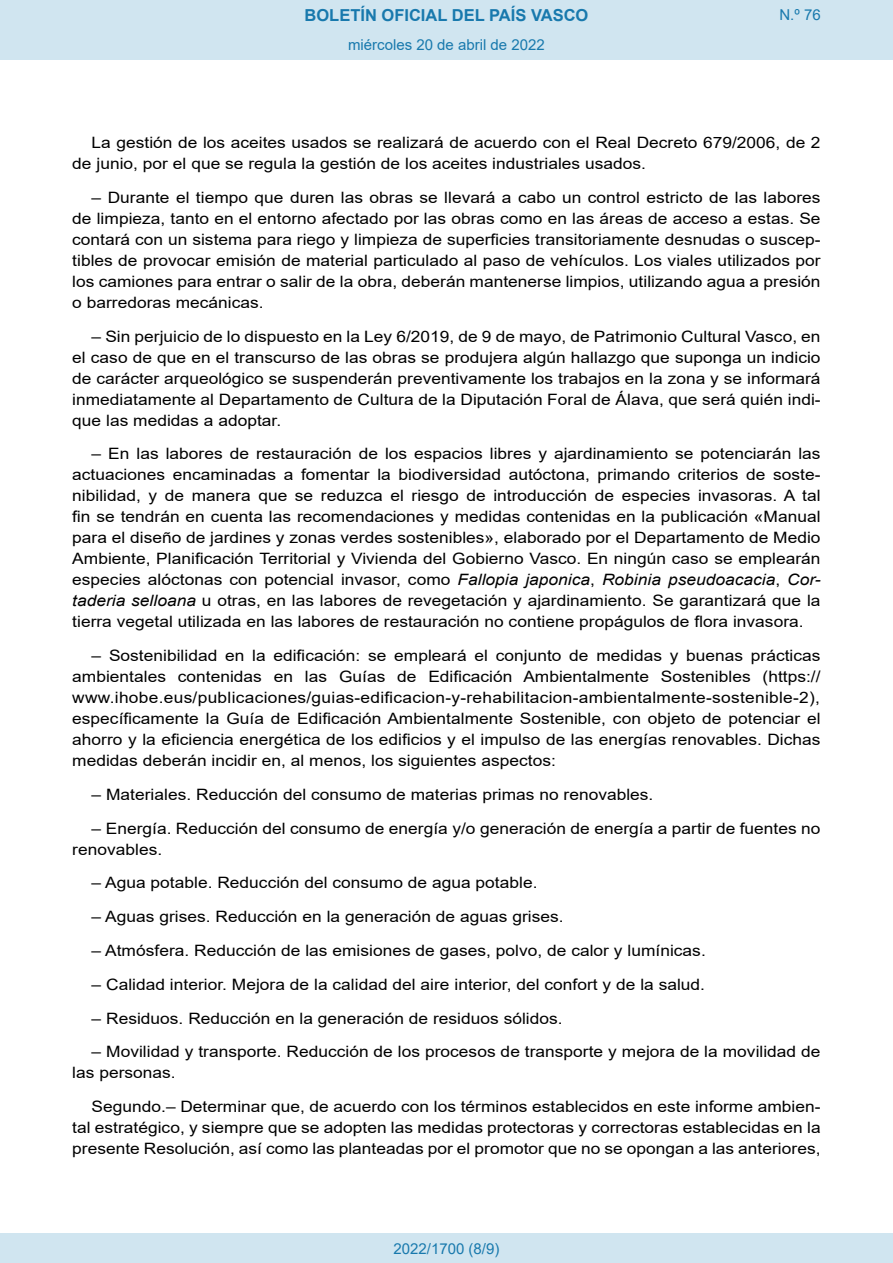
<style>
.page{position:relative;width:893px;height:1263px;background:#fff}
.page>*{position:absolute;margin:0;border:0;box-sizing:border-box;transform-origin:0 0}
.t1{font:700 16.5px "Arial";color:#1879ad}
.BOPVDetalle{font:15.6px/21px "Arial";color:#000;text-align:justify;scale:1.11 1}
.Paginacion_Centro{font:15px "Arial";color:#1879ad}
.s1{font-style:italic}
</style>
<div class="page">
<div style="left:0;top:0;width:893px;height:60px;background:#d0e5f0"></div>
<div style="left:0;top:1233px;width:893px;height:30px;background:#d0e5f0"></div>
<p class="t1" style="left:305px;top:3px;width:285px">BOLETÍN OFICIAL DEL PAÍS VASCO</p>
<p class="Paginacion_Centro" style="left:348px;top:35px;width:198px">miércoles 20 de abril de 2022</p>
<p class="Paginacion_Centro" style="left:779px;top:5px;width:43px">N.º 76</p>
<p class="BOPVDetalle" style="left:72px;top:132px;width:676px;text-indent:19px">La gestión de los aceites usados se realizará de acuerdo con el Real Decreto 679/2006, de 2 de junio, por el que se regula la gestión de los aceites industriales usados.</p>
<p class="BOPVDetalle" style="left:72px;top:187px;width:676px;text-indent:19px">– Durante el tiempo que duren las obras se llevará a cabo un control estricto de las labores de limpieza, tanto en el entorno afectado por las obras como en las áreas de acceso a estas. Se contará con un sistema para riego y limpieza de superficies transitoriamente desnudas o suscep&shy;tibles de provocar emisión de material particulado al paso de vehículos. Los viales utilizados por los camiones para entrar o salir de la obra, deberán mantenerse limpios, utilizando agua a presión o barredoras mecánicas.</p>
<p class="BOPVDetalle" style="left:72px;top:326px;width:676px;text-indent:19px">– Sin perjuicio de lo dispuesto en la Ley 6/2019, de 9 de mayo, de Patrimonio Cultural Vasco, en el caso de que en el transcurso de las obras se produjera algún hallazgo que suponga un indicio de carácter arqueológico se suspenderán preventivamente los trabajos en la zona y se informará inmediatamente al Departamento de Cultura de la Diputación Foral de Álava, que será quién indi&shy;que las medidas a adoptar.</p>
<p class="BOPVDetalle" style="left:72px;top:443px;width:676px;text-indent:19px">– En las labores de restauración de los espacios libres y ajardinamiento se potenciarán las actuaciones encaminadas a fomentar la biodiversidad autóctona, primando criterios de soste&shy;nibilidad, y de manera que se reduzca el riesgo de introducción de especies invasoras. A tal fin se tendrán en cuenta las recomendaciones y medidas contenidas en la publicación «Manual para el diseño de jardines y zonas verdes sostenibles», elaborado por el Departamento de Medio Ambiente, Planificación Territorial y Vivienda del Gobierno Vasco. En ningún caso se emplearán especies alóctonas con potencial invasor, como <span class="s1">Fallopia japonica</span>, <span class="s1">Robinia pseudoacacia</span>, <span class="s1">Cor&shy;taderia selloana</span> u otras, en las labores de revegetación y ajardinamiento. Se garantizará que la tierra vegetal utilizada en las labores de restauración no contiene propágulos de flora invasora.</p>
<p class="BOPVDetalle" style="left:72px;top:645px;width:676px;text-indent:19px">– Sostenibilidad en la edificación: se empleará el conjunto de medidas y buenas prácticas ambientales contenidas en las Guías de Edificación Ambientalmente Sostenibles (https:// www.ihobe.eus/publicaciones/guias-edificacion-y-rehabilitacion-ambientalmente-sostenible-2), específicamente la Guía de Edificación Ambientalmente Sostenible, con objeto de potenciar el ahorro y la eficiencia energética de los edificios y el impulso de las energías renovables. Dichas medidas deberán incidir en, al menos, los siguientes aspectos:</p>
<p class="BOPVDetalle" style="left:92px;top:784px;width:508px">– Materiales. Reducción del consumo de materias primas no renovables.</p>
<p class="BOPVDetalle" style="left:72px;top:818px;width:676px;text-indent:19px">– Energía. Reducción del consumo de energía y/o generación de energía a partir de fuentes no renovables.</p>
<p class="BOPVDetalle" style="left:92px;top:872px;width:403px">– Agua potable. Reducción del consumo de agua potable.</p>
<p class="BOPVDetalle" style="left:92px;top:906px;width:427px">– Aguas grises. Reducción en la generación de aguas grises.</p>
<p class="BOPVDetalle" style="left:92px;top:940px;width:555px">– Atmósfera. Reducción de las emisiones de gases, polvo, de calor y lumínicas.</p>
<p class="BOPVDetalle" style="left:92px;top:974px;width:554px">– Calidad interior. Mejora de la calidad del aire interior, del confort y de la salud.</p>
<p class="BOPVDetalle" style="left:92px;top:1007px;width:426px">– Residuos. Reducción en la generación de residuos sólidos.</p>
<p class="BOPVDetalle" style="left:72px;top:1041px;width:676px;text-indent:19px">– Movilidad y transporte. Reducción de los procesos de transporte y mejora de la movilidad de las personas.</p>
<p class="BOPVDetalle" style="left:72px;top:1096px;width:676px;text-indent:19px">Segundo.– Determinar que, de acuerdo con los términos establecidos en este informe ambien&shy;tal estratégico, y siempre que se adopten las medidas protectoras y correctoras establecidas en la presente Resolución, así como las planteadas por el promotor que no se opongan a las anteriores,</p>
<p class="Paginacion_Centro" style="left:393px;top:1238px;width:107px">2022/1700 (8/9)</p>
</div>
